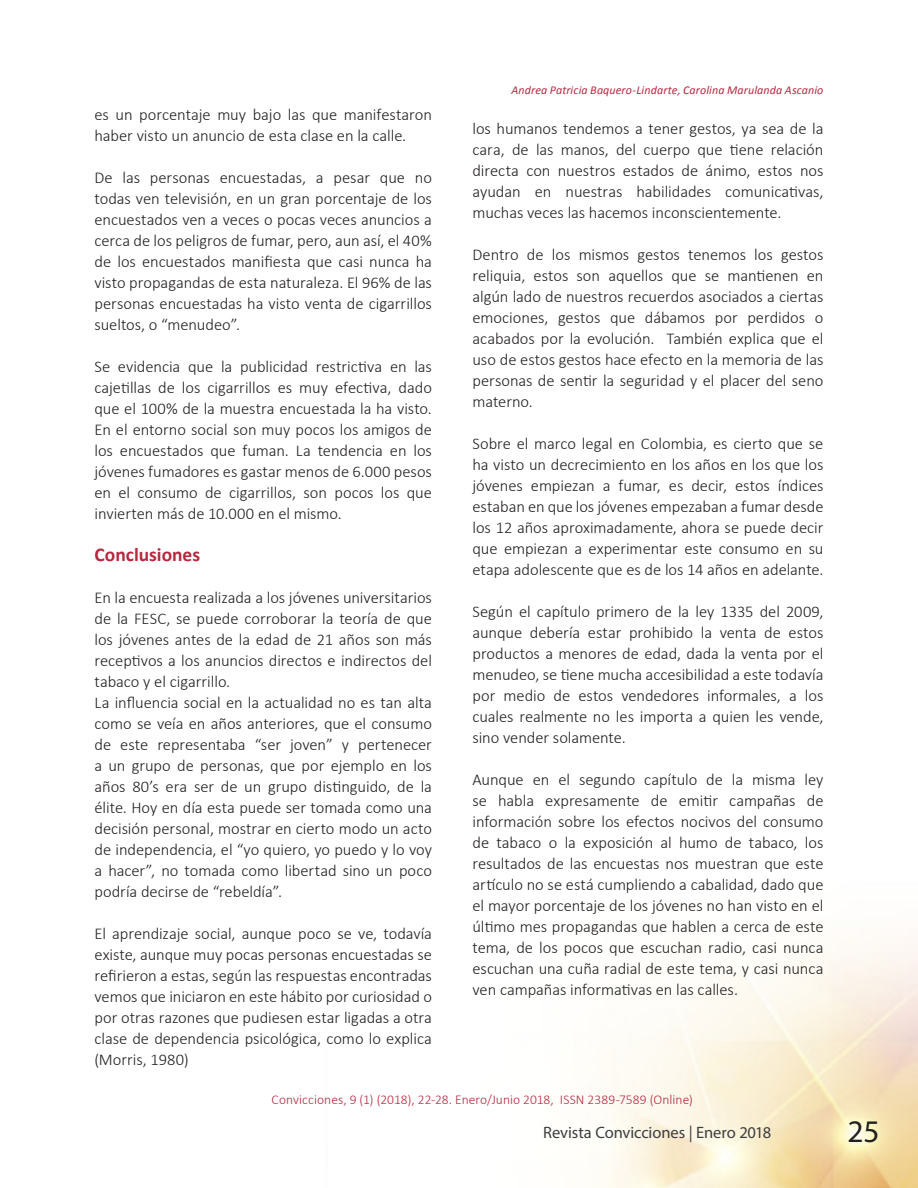
<style>
.page{position:relative;width:918px;height:1188px;background:#fff}
.page>*{position:absolute;margin:0;border:0;box-sizing:border-box;transform-origin:0 0}
.t1{font:31.5px "Myriad Pro";color:#231f20}
.sub{font:700 19.5px "Calibri";color:#b5283e}
.Sub2{font:300 16.5px/21px "Calibri";letter-spacing:-.005em;color:#231f20;text-align:justify}
.t2{font:16.5px "Myriad Pro";letter-spacing:-.005em;color:#3e3e3f}
.Sub2-2{font:300 13.5px "Calibri";letter-spacing:.005em;color:#b5283e}
.autor{font:italic 12px "Calibri";letter-spacing:.01em;color:#b5283e}
</style>
<div class="page">
<img style="left:601px;top:939px;width:317px;height:249px">
<p class="Sub2" style="left:94px;top:104px;width:339px">es un porcentaje muy bajo las que manifestaron haber visto un anuncio de esta clase en la calle.</p>
<p class="Sub2" style="left:94px;top:167px;width:339px">De las personas encuestadas, a pesar que no todas ven televisión, en un gran porcentaje de los encuestados ven a veces o pocas veces anuncios a cerca de los peligros de fumar, pero, aun así, el 40% de los encuestados manifiesta que casi nunca ha visto propagandas de esta naturaleza. El 96% de las personas encuestadas ha visto venta de cigarrillos sueltos, o “menudeo”.</p>
<p class="Sub2" style="left:94px;top:356px;width:339px">Se evidencia que la publicidad restrictiva en las cajetillas de los cigarrillos es muy efectiva, dado que el 100% de la muestra encuestada la ha visto.<br>En el entorno social son muy pocos los amigos de los encuestados que fuman. La tendencia en los jóvenes fumadores es gastar menos de 6.000 pesos en el consumo de cigarrillos, son pocos los que invierten más de 10.000 en el mismo.</p>
<p class="sub" style="left:94px;top:542px;width:107px">Conclusiones</p>
<p class="Sub2" style="left:94px;top:587px;width:339px">En la encuesta realizada a los jóvenes universitarios de la FESC, se puede corroborar la teoría de que los jóvenes antes de la edad de 21 años son más receptivos a los anuncios directos e indirectos del tabaco y el cigarrillo.</p>
<p class="Sub2" style="left:94px;top:692px;width:339px">La influencia social en la actualidad no es tan alta como se veía en años anteriores, que el consumo de este representaba “ser joven” y pertenecer a un grupo de personas, que por ejemplo en los años 80’s era ser de un grupo distinguido, de la élite. Hoy en día esta puede ser tomada como una decisión personal, mostrar en cierto modo un acto de independencia, el “yo quiero, yo puedo y lo voy a hacer”, no tomada como libertad sino un poco podría decirse de “rebeldía”.</p>
<p class="Sub2" style="left:94px;top:923px;width:339px">El aprendizaje social, aunque poco se ve, todavía existe, aunque muy pocas personas encuestadas se refirieron a estas, según las respuestas encontradas vemos que iniciaron en este hábito por curiosidad o por otras razones que pudiesen estar ligadas a otra clase de dependencia psicológica, como lo explica (Morris, 1980)</p>
<p class="autor" style="left:512px;top:82px;width:313px">Andrea Patricia Baquero-Lindarte, Carolina Marulanda Ascanio</p>
<p class="Sub2" style="left:472px;top:118px;width:353px">los humanos tendemos a tener gestos, ya sea de la cara, de las manos, del cuerpo que tiene relación directa con nuestros estados de ánimo, estos nos ayudan en nuestras habilidades comunicativas, muchas veces las hacemos inconscientemente.</p>
<p class="Sub2" style="left:472px;top:244px;width:353px">Dentro de los mismos gestos tenemos los gestos reliquia, estos son aquellos que se mantienen en algún lado de nuestros recuerdos asociados a ciertas emociones, gestos que dábamos por perdidos o acabados por la evolución. También explica que el uso de estos gestos hace efecto en la memoria de las personas de sentir la seguridad y el placer del seno materno.</p>
<p class="Sub2" style="left:472px;top:433px;width:353px">Sobre el marco legal en Colombia, es cierto que se ha visto un decrecimiento en los años en los que los jóvenes empiezan a fumar, es decir, estos índices estaban en que los jóvenes empezaban a fumar desde los 12 años aproximadamente, ahora se puede decir que empiezan a experimentar este consumo en su etapa adolescente que es de los 14 años en adelante.</p>
<p class="Sub2" style="left:472px;top:601px;width:353px">Según el capítulo primero de la ley 1335 del 2009, aunque debería estar prohibido la venta de estos productos a menores de edad, dada la venta por el menudeo, se tiene mucha accesibilidad a este todavía por medio de estos vendedores informales, a los cuales realmente no les importa a quien les vende, sino vender solamente.</p>
<p class="Sub2" style="left:472px;top:769px;width:353px">Aunque en el segundo capítulo de la misma ley se habla expresamente de emitir campañas de información sobre los efectos nocivos del consumo de tabaco o la exposición al humo de tabaco, los resultados de las encuestas nos muestran que este artículo no se está cumpliendo a cabalidad, dado que el mayor porcentaje de los jóvenes no han visto en el último mes propagandas que hablen a cerca de este tema, de los pocos que escuchan radio, casi nunca escuchan una cuña radial de este tema, y casi nunca ven campañas informativas en las calles.</p>
<p class="Sub2-2" style="left:272px;top:1091px;width:423px">Convicciones, 9 (1) (2018), 22-28. Enero/Junio 2018, ISSN 2389-7589 (Online)</p>
<p class="t2" style="left:543px;top:1123px;width:230px">Revista Convicciones | Enero 2018</p>
<h1 class="t1" style="left:848px;top:1112px;width:33px">25</h1>
</div>
